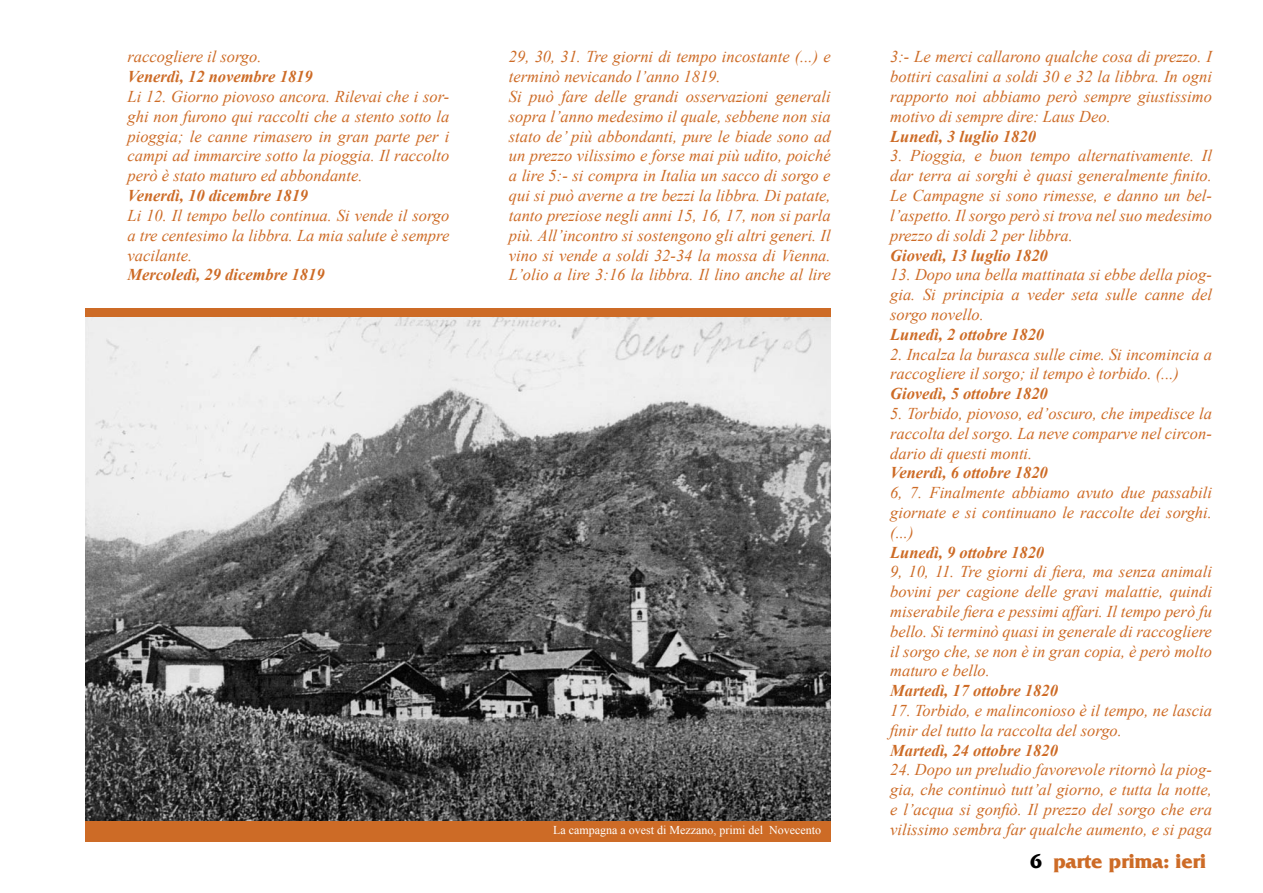
<style>
.page{position:relative;width:1263px;height:893px;background:#fff}
.page>*{position:absolute;margin:0;border:0;box-sizing:border-box;transform-origin:0 0}
.t1{font:21px "France";color:#cd6b26}
.t2{font:italic 16.5px/19.8px "Times New Roman";color:#cd6b26;text-align:justify}
.t3{font:italic 700 16.5px "Times New Roman";color:#cd6b26}
.t4{font:12px "Times New Roman";color:#fff}
.s1{color:#000}
</style>
<div class="page">
<div style="left:85px;top:309px;width:745px;height:533px;background:#cd6b26"></div>
<img style="left:85px;top:317px;width:746px;height:503px">
<p class="t2" style="left:128px;top:47px;width:135px">raccogliere il sorgo.</p>
<p class="t3" style="left:128px;top:67px;width:187px">Venerdì, 12 novembre 1819</p>
<p class="t2" style="left:128px;top:86px;width:323px">Li 12. Giorno piovoso ancora. Rilevai che i sor&shy;ghi non furono qui raccolti che a stento sotto la pioggia; le canne rimasero in gran parte per i campi ad immarcire sotto la pioggia. Il raccolto però è stato maturo ed abbondante.</p>
<p class="t3" style="left:128px;top:186px;width:182px">Venerdì, 10 dicembre 1819</p>
<p class="t2" style="left:128px;top:205px;width:323px">Li 10. Il tempo bello continua. Si vende il sorgo a tre centesimo la libbra. La mia salute è sempre vacilante.</p>
<p class="t3" style="left:128px;top:265px;width:199px">Mercoledì, 29 dicembre 1819</p>
<p class="t2" style="left:509px;top:47px;width:323px;text-align:left">29, 30, 31. Tre giorni di tempo incostante (...) e terminò nevicando l’anno 1819.<br>Si può fare delle grandi osservazioni generali sopra l’anno medesimo il quale, sebbene non sia stato de’ più abbondanti, pure le biade sono ad un prezzo vilissimo e forse mai più udito, poiché a lire 5:- si compra in Italia un sacco di sorgo e qui si può averne a tre bezzi la libbra. Di patate, tanto preziose negli anni 15, 16, 17, non si parla più. All’incontro si sostengono gli altri generi. Il vino si vende a soldi 32-34 la mossa di Vienna.<br>L’olio a lire 3:16 la libbra. Il lino anche al lire</p>
<p class="t4" style="left:553px;top:823px;width:269px">La campagna a ovest di Mezzano, primi del Novecento</p>
<p class="t2" style="left:890px;top:47px;width:323px">3:- Le merci callarono qualche cosa di prezzo. I bottiri casalini a soldi 30 e 32 la libbra. In ogni rapporto noi abbiamo però sempre giustissimo motivo di sempre dire: Laus Deo.</p>
<p class="t3" style="left:890px;top:127px;width:147px">Lunedì, 3 luglio 1820</p>
<p class="t2" style="left:890px;top:146px;width:323px">3. Pioggia, e buon tempo alternativamente. Il dar terra ai sorghi è quasi generalmente finito.<br>Le Campagne si sono rimesse, e danno un bel&shy;l’aspetto. Il sorgo però si trova nel suo medesimo prezzo di soldi 2 per libbra.</p>
<p class="t3" style="left:890px;top:245px;width:159px">Giovedì, 13 luglio 1820</p>
<p class="t2" style="left:890px;top:265px;width:323px">13. Dopo una bella mattinata si ebbe della piog&shy;gia. Si principia a veder seta sulle canne del sorgo novello.</p>
<p class="t3" style="left:890px;top:325px;width:156px">Lunedì, 2 ottobre 1820</p>
<p class="t2" style="left:890px;top:344px;width:323px">2. Incalza la burasca sulle cime. Si incomincia a raccogliere il sorgo; il tempo è torbido. (...)</p>
<p class="t3" style="left:890px;top:384px;width:159px">Giovedì, 5 ottobre 1820</p>
<p class="t2" style="left:890px;top:403px;width:323px">5. Torbido, piovoso, ed’oscuro, che impedisce la raccolta del sorgo. La neve comparve nel circon&shy;dario di questi monti.</p>
<p class="t3" style="left:890px;top:463px;width:159px">Venerdì, 6 ottobre 1820</p>
<p class="t2" style="left:890px;top:482px;width:323px">6, 7. Finalmente abbiamo avuto due passabili giornate e si continuano le raccolte dei sorghi. (...)</p>
<p class="t3" style="left:890px;top:542px;width:156px">Lunedì, 9 ottobre 1820</p>
<p class="t2" style="left:890px;top:562px;width:323px">9, 10, 11. Tre giorni di fiera, ma senza animali bovini per cagione delle gravi malattie, quindi miserabile fiera e pessimi affari. Il tempo però fu bello. Si terminò quasi in generale di raccogliere il sorgo che, se non è in gran copia, è però molto maturo e bello.</p>
<p class="t3" style="left:890px;top:681px;width:169px">Martedì, 17 ottobre 1820</p>
<p class="t2" style="left:890px;top:700px;width:323px">17. Torbido, e malinconioso è il tempo, ne lascia finir del tutto la raccolta del sorgo.</p>
<p class="t3" style="left:890px;top:740px;width:169px">Martedì, 24 ottobre 1820</p>
<p class="t2" style="left:890px;top:760px;width:323px">24. Dopo un preludio favorevole ritornò la piog&shy;gia, che continuò tutt’al giorno, e tutta la notte, e l’acqua si gonfiò. Il prezzo del sorgo che era vilissimo sembra far qualche aumento, e si paga</p>
<p class="t1" style="left:1030px;top:849px;width:177px"><span class="s1">6</span> parte prima: ieri</p>
</div>
